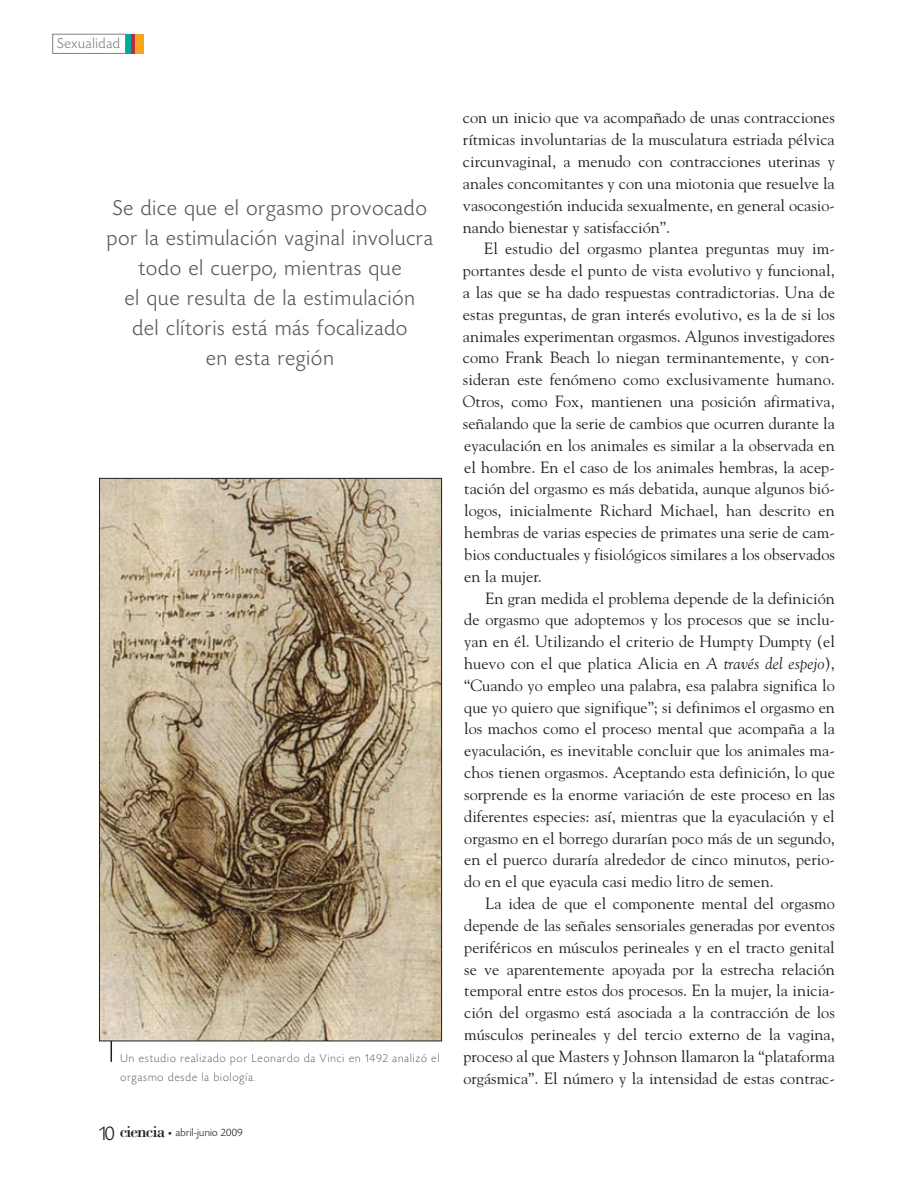
<style>
.page{position:relative;width:918px;height:1188px;background:#fff}
.page>*{position:absolute;margin:0;border:0;box-sizing:border-box;transform-origin:0 0}
.t1{font:300 22.5px/30px "Today HEF";letter-spacing:.045em;color:#58595b;text-align:center}
.t2{font:17.25px "Bodoni";letter-spacing:-.05em;color:#231f20}
.t3{font:16.2px/21.8px "Goudy";color:#231f20;text-align:justify}
.t4{font:300 15px "Today HEF";letter-spacing:.045em;color:#808284}
.t5{font:200 12px/19.5px "Today HEF";letter-spacing:.095em;color:#231f20}
.t6{font:300 11.25px "Today HEF";letter-spacing:.025em;color:#231f20}
.s1{font-family:"Today HEF";font-weight:300;font-size:21px}
.s2{font-family:"Officina Sans";font-weight:400;font-size:7.5px}
.s3{font-style:italic}
</style>
<div class="page">
<div style="left:52px;top:34px;width:74px;height:20px;border:1px solid #808284"></div>
<div style="left:135px;top:34px;width:9px;height:20px;background:#faa41d"></div>
<div style="left:130px;top:34px;width:5px;height:20px;background:#bb2d45"></div>
<hr style="left:126px;top:34px;width:4px;height:20px;background:#00a99b">
<img style="left:101px;top:480px;width:339px;height:559px">
<svg style="left:111px;top:1041px;width:1px;height:21px"></svg>
<p class="t4" style="left:58px;top:38px;width:64px">Sexualidad</p>
<h1 class="t1" style="left:107px;top:195px;width:327px">Se dice que el orgasmo provocado por la estimulación vaginal involucra todo el cuerpo, mientras que<br>el que resulta de la estimulación<br>del clítoris está más focalizado<br>en esta región</h1>
<p class="t5" style="left:121px;top:1049px;width:320px">Un estudio realizado por Leonardo da Vinci en 1492 analizó el orgasmo desde la biología.</p>
<p class="t2" style="left:99px;top:1125px;width:67px"><span class="s1">10</span> ciencia</p>
<p class="t6" style="left:168px;top:1128px;width:76px"><span class="s2">•</span> abril-junio 2009</p>
<p class="t3" style="left:463px;top:108px;width:373px">con un inicio que va acompañado de unas contracciones rítmicas involuntarias de la musculatura estriada pélvica circunvaginal, a menudo con contracciones uterinas y anales concomitantes y con una miotonia que resuelve la vasocongestión inducida sexualmente, en general ocasio&shy;nando bienestar y satisfacción”.</p>
<p class="t3" style="left:463px;top:239px;width:373px;text-indent:21px">El estudio del orgasmo plantea preguntas muy im&shy;portantes desde el punto de vista evolutivo y funcional, a las que se ha dado respuestas contradictorias. Una de estas preguntas, de gran interés evolutivo, es la de si los animales experimentan orgasmos. Algunos investigadores como Frank Beach lo niegan terminantemente, y con&shy;sideran este fenómeno como exclusivamente humano.<br>Otros, como Fox, mantienen una posición afirmativa, señalando que la serie de cambios que ocurren durante la eyaculación en los animales es similar a la observada en el hombre. En el caso de los animales hembras, la acep&shy;tación del orgasmo es más debatida, aunque algunos bió&shy;logos, inicialmente Richard Michael, han descrito en hembras de varias especies de primates una serie de cam&shy;bios conductuales y fisiológicos similares a los observados en la mujer.</p>
<p class="t3" style="left:464px;top:588px;width:372px;text-indent:21px">En gran medida el problema depende de la definición de orgasmo que adoptemos y los procesos que se inclu&shy;yan en él. Utilizando el criterio de Humpty Dumpty (el huevo con el que platica Alicia en <span class="s3">A través del espejo</span>), “Cuando yo empleo una palabra, esa palabra significa lo que yo quiero que signifique”; si definimos el orgasmo en los machos como el proceso mental que acompaña a la eyaculación, es inevitable concluir que los animales ma&shy;chos tienen orgasmos. Aceptando esta definición, lo que sorprende es la enorme variación de este proceso en las diferentes especies: así, mientras que la eyaculación y el orgasmo en el borrego durarían poco más de un segundo, en el puerco duraría alrededor de cinco minutos, perio&shy;do en el que eyacula casi medio litro de semen.</p>
<p class="t3" style="left:463px;top:894px;width:373px;text-indent:22px">La idea de que el componente mental del orgasmo depende de las señales sensoriales generadas por eventos periféricos en músculos perineales y en el tracto genital se ve aparentemente apoyada por la estrecha relación temporal entre estos dos procesos. En la mujer, la inicia&shy;ción del orgasmo está asociada a la contracción de los músculos perineales y del tercio externo de la vagina, proceso al que Masters y Johnson llamaron la “plataforma orgásmica”. El número y la intensidad de estas contrac-</p>
</div>
